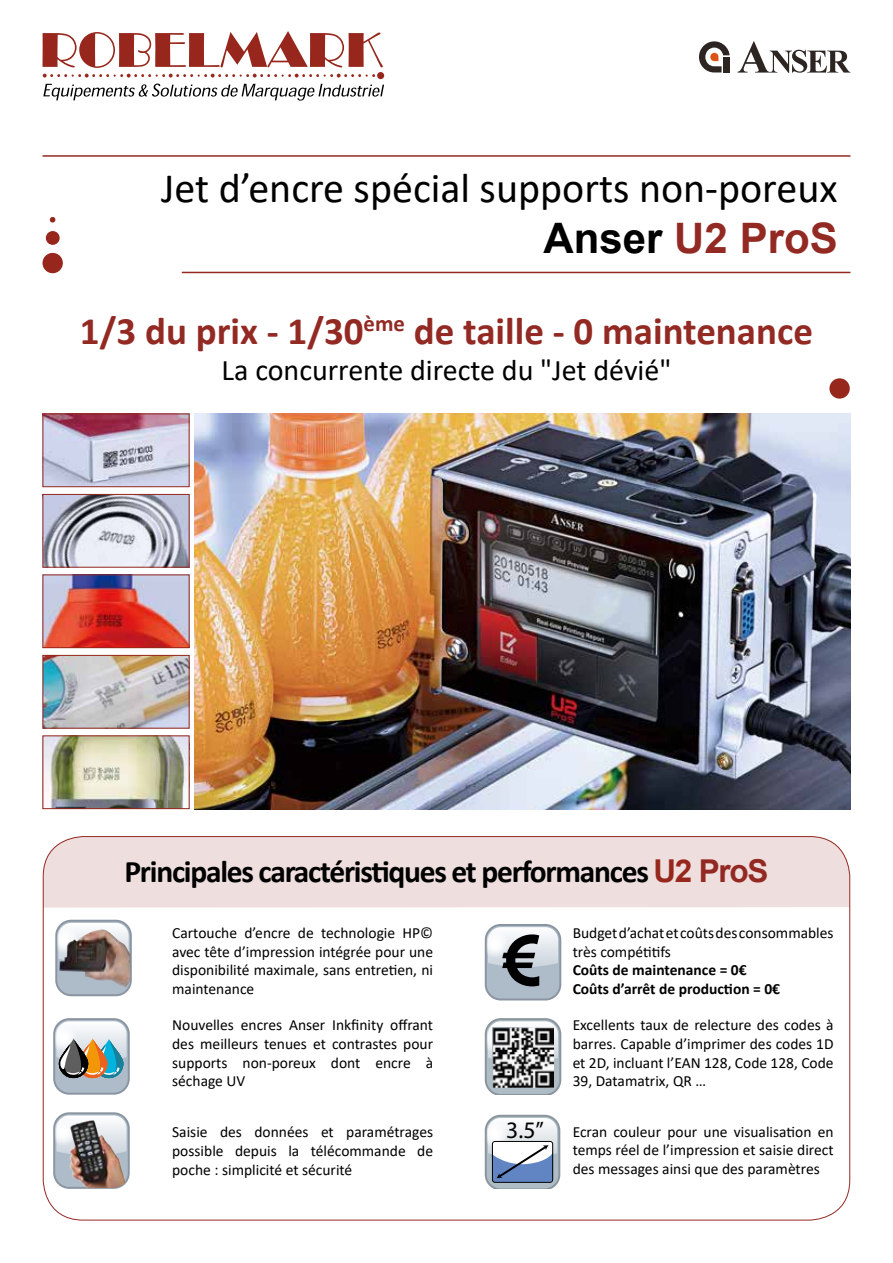
<style>
.page{position:relative;width:893px;height:1263px;background:#fff}
.page>*{position:absolute;margin:0;border:0;box-sizing:border-box;transform-origin:0 0}
.t1{font:42px "Calibri";color:#000}
.t2{font:700 42px "Arial";color:#932923}
.t3{font:700 39px "Calibri";color:#932923}
.t4{font:700 31.5px "Calibri";letter-spacing:-.04em;color:#000}
.t5{font:30px "Calibri";color:#000}
.t6{font:23.7px "Myriad Pro";color:#000}
.t7{font:15.45px/18.6px "Calibri";color:#000;text-align:justify}
.t8{font:700 15.45px/18.6px "Calibri";color:#000}
.s1{color:#000}
.s2{font-family:"Arial";color:#97271c}
.s3{font-family:"Arial";color:#932923}
</style>
<div class="page">
<div style="left:43px;top:836px;width:807px;height:72px;background:#eedfde"></div>
<svg style="left:699px;top:41px;width:31px;height:31px"></svg>
<svg style="left:737px;top:41px;width:113px;height:32px"></svg>
<hr style="left:43px;top:155px;width:807px;height:2px;background:#932923">
<hr style="left:182px;top:272px;width:668px;height:1px;background:#932923">
<img style="left:195px;top:414px;width:655px;height:395px">
<svg style="left:53px;top:1018px;width:77px;height:77px"></svg>
<svg style="left:485px;top:1018px;width:76px;height:77px"></svg>
<img style="left:493px;top:1028px;width:60px;height:60px">
<svg style="left:53px;top:1112px;width:77px;height:77px"></svg>
<img style="left:68px;top:1120px;width:59px;height:68px">
<svg style="left:485px;top:1115px;width:75px;height:74px"></svg>
<svg style="left:485px;top:924px;width:76px;height:76px"></svg>
<svg style="left:43px;top:31px;width:340px;height:37px"></svg>
<svg style="left:43px;top:84px;width:341px;height:17px"></svg>
<svg style="left:43px;top:74px;width:332px;height:4px"></svg>
<div style="left:377px;top:72px;width:7px;height:7px;background:#97271c;border-radius:50%"></div>
<div style="left:43px;top:253px;width:20px;height:20px;background:#97271c;border-radius:50%"></div>
<div style="left:829px;top:378px;width:21px;height:21px;background:#97271c;border-radius:50%"></div>
<div style="left:46px;top:231px;width:14px;height:14px;background:#97271c;border-radius:50%"></div>
<svg style="left:50px;top:217px;width:5px;height:6px"></svg>
<img style="left:45px;top:416px;width:143px;height:69px">
<div style="left:43px;top:414px;width:147px;height:73px;border:1px solid #97271c"></div>
<img style="left:45px;top:496px;width:143px;height:70px">
<div style="left:43px;top:494px;width:147px;height:74px;border:1px solid #97271c"></div>
<img style="left:45px;top:576px;width:143px;height:70px">
<div style="left:43px;top:574px;width:147px;height:74px;border:1px solid #97271c"></div>
<img style="left:45px;top:657px;width:143px;height:69px">
<div style="left:43px;top:655px;width:147px;height:73px;border:1px solid #97271c"></div>
<img style="left:45px;top:737px;width:143px;height:70px">
<div style="left:43px;top:735px;width:147px;height:74px;border:1px solid #97271c"></div>
<svg style="left:55px;top:920px;width:77px;height:76px"></svg>
<img style="left:59px;top:930px;width:71px;height:57px">
<h1 class="t1" style="left:161px;top:159px;width:678px">Jet d’encre spécial supports non-poreux</h1>
<h1 class="t2" style="left:544px;top:208px;width:296px"><span class="s1">Anser</span> U2 ProS</h1>
<h2 class="t3" style="left:80px;top:303px;width:735px">1/3 du prix - 1/30<sup>ème</sup> de taille - 0 maintenance</h2>
<h3 class="t5" style="left:222px;top:349px;width:451px">La concurrente directe du "Jet dévié"</h3>
<h3 class="t4" style="left:124px;top:849px;width:645px">Principales caractéristiques et performances <span class="s2">U2</span> <span class="s3">ProS</span></h3>
<p class="t7" style="left:172px;top:923px;width:262px">Cartouche d’encre de technologie HP© avec tête d’impression intégrée pour une disponibilité maximale, sans entretien, ni maintenance</p>
<p class="t7" style="left:573px;top:923px;width:262px">Budget d’achat et coûts des consommables très compétitifs</p>
<p class="t8" style="left:573px;top:960px;width:209px">Coûts de maintenance = 0€<br>Coûts d’arrêt de production = 0€</p>
<p class="t7" style="left:172px;top:1015px;width:262px">Nouvelles encres Anser Inkfinity offrant des meilleurs tenues et contrastes pour supports non-poreux dont encre à séchage UV</p>
<p class="t7" style="left:573px;top:1015px;width:262px">Excellents taux de relecture des codes à barres. Capable d’imprimer des codes 1D et 2D, incluant l’EAN 128, Code 128, Code 39, Datamatrix, QR …</p>
<h3 class="t6" style="left:506px;top:1115px;width:39px">3.5”</h3>
<p class="t7" style="left:172px;top:1123px;width:262px">Saisie des données et paramétrages possible depuis la télécommande de poche : simplicité et sécurité</p>
<p class="t7" style="left:573px;top:1122px;width:262px">Ecran couleur pour une visualisation en temps réel de l’impression et saisie direct des messages ainsi que des paramètres</p>
</div>
